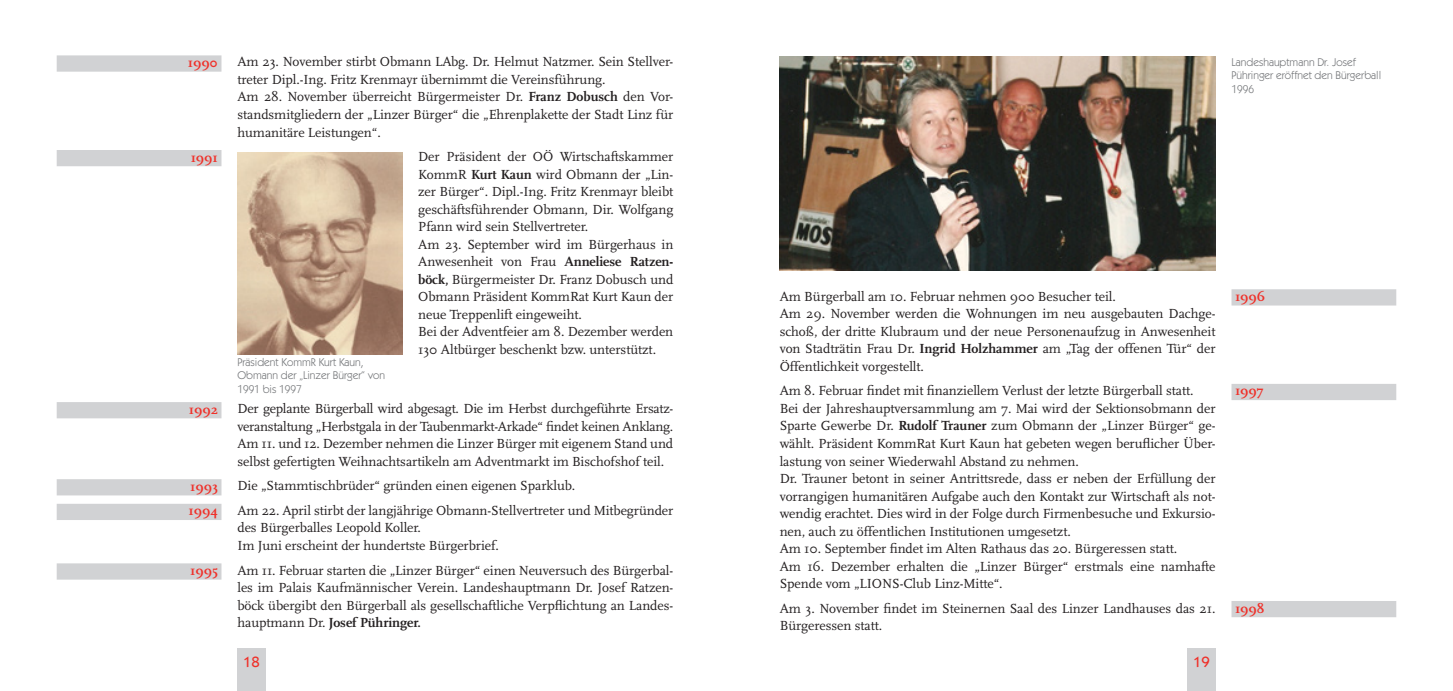
<style>
.page{position:relative;width:1453px;height:691px;background:#fff}
.page>*{position:absolute;margin:0;border:0;box-sizing:border-box;transform-origin:0 0}
.t1{font:500 15px "Itc Kabel";color:#ef3029}
.t2{font:13.75px/17.5px "Scala";letter-spacing:-.005em;color:#231f20}
.t3{font:700 13.75px/24.6px "Scala";letter-spacing:-.005em;color:#ef3029}
.t4{font:11.25px/13.8px "Itc Kabel";color:#76787b}
.s1{font-weight:700}
</style>
<div class="page">
<div style="left:237px;top:648px;width:29px;height:43px;background:#d1d2d4"></div>
<div style="left:1187px;top:648px;width:28px;height:43px;background:#d1d2d4"></div>
<img style="left:237px;top:152px;width:165px;height:202px">
<div style="left:57px;top:55px;width:164px;height:17px;background:#d1d2d4"></div>
<div style="left:57px;top:150px;width:164px;height:16px;background:#d1d2d4"></div>
<div style="left:57px;top:402px;width:164px;height:16px;background:#d1d2d4"></div>
<div style="left:57px;top:479px;width:164px;height:16px;background:#d1d2d4"></div>
<div style="left:57px;top:504px;width:164px;height:16px;background:#d1d2d4"></div>
<div style="left:57px;top:563px;width:164px;height:17px;background:#d1d2d4"></div>
<div style="left:1231px;top:289px;width:165px;height:17px;background:#d1d2d4"></div>
<div style="left:1231px;top:384px;width:165px;height:16px;background:#d1d2d4"></div>
<div style="left:1231px;top:601px;width:165px;height:16px;background:#d1d2d4"></div>
<img style="left:780px;top:57px;width:435px;height:213px">
<p class="t3" style="left:188px;top:50px;width:32px">1990</p>
<p class="t3" style="left:191px;top:145px;width:29px">1991</p>
<p class="t3" style="left:189px;top:397px;width:31px">1992</p>
<p class="t3" style="left:188px;top:474px;width:31px">1993<br>1994</p>
<p class="t3" style="left:190px;top:558px;width:29px">1995</p>
<p class="t2" style="left:237px;top:54px;width:437px">Am 23. November stirbt Obmann LAbg. Dr. Helmut Natzmer. Sein Stellver&shy;treter Dipl.-Ing. Fritz Krenmayr übernimmt die Vereinsführung.<br>Am 28. November überreicht Bürgermeister Dr. <span class="s1">Franz Dobusch</span> den Vor&shy;standsmitgliedern der „Linzer Bürger“ die „Ehrenplakette der Stadt Linz für humanitäre Leistungen“.</p>
<p class="t4" style="left:237px;top:355px;width:149px">Präsident KommR Kurt Kaun,<br>Obmann der „Linzer Bürger“ von<br>1991 bis 1997</p>
<p class="t2" style="left:418px;top:148px;width:257px">Der Präsident der OÖ Wirtschaftskammer KommR <span class="s1">Kurt Kaun</span> wird Obmann der „Lin&shy;zer Bürger“. Dipl.-Ing. Fritz Krenmayr bleibt geschäftsführender Obmann, Dir. Wolfgang Pfann wird sein Stellvertreter.<br>Am 23. September wird im Bürgerhaus in Anwesenheit von Frau <span class="s1">Anneliese Ratzen&shy;böck,</span> Bürgermeister Dr. Franz Dobusch und Obmann Präsident KommRat Kurt Kaun der neue Treppenlift eingeweiht.<br>Bei der Adventfeier am 8. Dezember werden 130 Altbürger beschenkt bzw. unterstützt.</p>
<p class="t2" style="left:237px;top:400px;width:437px;text-align:justify">Der geplante Bürgerball wird abgesagt. Die im Herbst durchgeführte Ersatz&shy;veranstaltung „Herbstgala in der Taubenmarkt-Arkade“ findet keinen Anklang.<br>Am 11. und 12. Dezember nehmen die Linzer Bürger mit eigenem Stand und selbst gefertigten Weihnachtsartikeln am Adventmarkt im Bischofshof teil.</p>
<p class="t2" style="left:237px;top:474px;width:437px;line-height:24.6px">Die „Stammtischbrüder“ gründen einen eigenen Sparklub.<br>Am 22. April stirbt der langjährige Obmann-Stellvertreter und Mitbegründer</p>
<p class="t2" style="left:237px;top:519px;width:263px">des Bürgerballes Leopold Koller.<br>Im Juni erscheint der hundertste Bürgerbrief.</p>
<p class="t2" style="left:237px;top:562px;width:437px;text-align:justify">Am 11. Februar starten die „Linzer Bürger“ einen Neuversuch des Bürgerbal&shy;les im Palais Kaufmännischer Verein. Landeshauptmann Dr. Josef Ratzen&shy;böck übergibt den Bürgerball als gesellschaftliche Verpflichtung an Landes&shy;hauptmann Dr. <span class="s1">Josef Pühringer.</span></p>
<p class="t2" style="left:780px;top:288px;width:437px">Am Bürgerball am 10. Februar nehmen 900 Besucher teil.<br>Am 29. November werden die Wohnungen im neu ausgebauten Dachge&shy;schoß, der dritte Klubraum und der neue Personenaufzug in Anwesenheit von Stadträtin Frau Dr. <span class="s1">Ingrid Holzhammer</span> am „Tag der offenen Tür“ der Öffentlichkeit vorgestellt.</p>
<p class="t2" style="left:780px;top:382px;width:437px">Am 8. Februar findet mit finanziellem Verlust der letzte Bürgerball statt.<br>Bei der Jahreshauptversammlung am 7. Mai wird der Sektionsobmann der Sparte Gewerbe Dr. <span class="s1">Rudolf Trauner</span> zum Obmann der „Linzer Bürger“ ge&shy;wählt. Präsident KommRat Kurt Kaun hat gebeten wegen beruflicher Über&shy;lastung von seiner Wiederwahl Abstand zu nehmen.<br>Dr. Trauner betont in seiner Antrittsrede, dass er neben der Erfüllung der vorrangigen humanitären Aufgabe auch den Kontakt zur Wirtschaft als not&shy;wendig erachtet. Dies wird in der Folge durch Firmenbesuche und Exkursio&shy;nen, auch zu öffentlichen Institutionen umgesetzt.<br>Am 10. September findet im Alten Rathaus das 20. Bürgeressen statt.<br>Am 16. Dezember erhalten die „Linzer Bürger“ erstmals eine namhafte Spende vom „LIONS-Club Linz-Mitte“.</p>
<p class="t2" style="left:780px;top:600px;width:437px">Am 3. November findet im Steinernen Saal des Linzer Landhauses das 21.<br>Bürgeressen statt.</p>
<p class="t1" style="left:243px;top:653px;width:18px">18</p>
<p class="t1" style="left:1193px;top:653px;width:18px">19</p>
<p class="t4" style="left:1231px;top:55px;width:151px">Landeshauptmann Dr. Josef<br>Pühringer eröffnet den Bürgerball<br>1996</p>
<p class="t3" style="left:1235px;top:284px;width:32px">1996</p>
<p class="t3" style="left:1235px;top:379px;width:30px">1997</p>
<p class="t3" style="left:1235px;top:596px;width:31px">1998</p>
</div>
